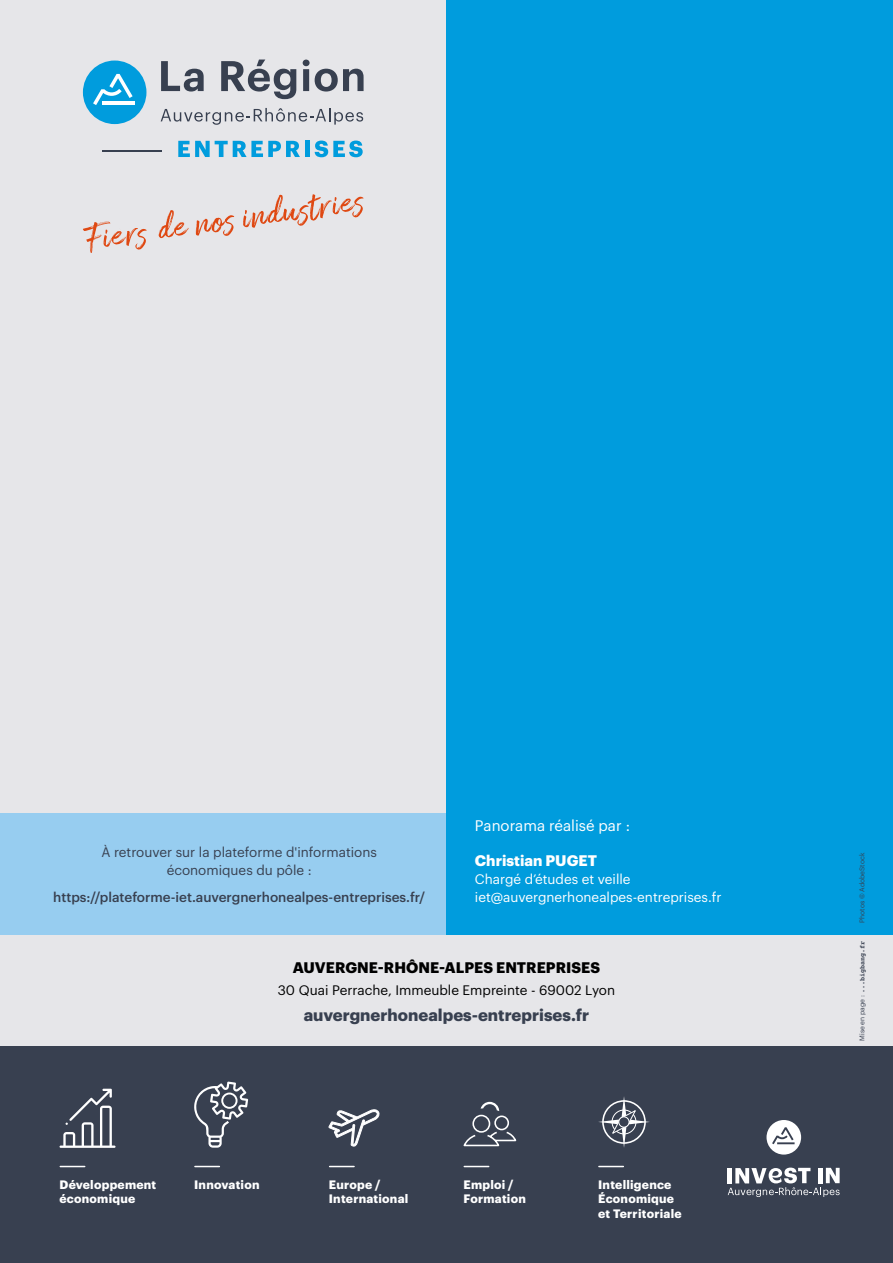
<style>
.page{position:relative;width:893px;height:1263px;background:#fff}
.page>*{position:absolute;margin:0;border:0;box-sizing:border-box;transform-origin:0 0}
.t1{font:700 16.5px "Graphik";color:#384050}
.t2{font:700 15px "Graphik";color:#000}
.t3{font:15px "Graphik";color:#fff}
.t4{font:700 15px "Graphik";color:#fff}
.t5{font:13.5px/18px "Graphik";color:#fff}
.t6{font:13.5px/18px "Graphik";color:#384050;text-align:center}
.t7{font:500 13.5px "Graphik";color:#384050}
.t8{font:13.5px "Graphik";color:#000}
.t9{font:700 12px/14.4px "Graphik";letter-spacing:.02em;color:#fff}
.t10{font:700 6.75px "Courier";color:#384050}
.t11{font:6.75px "Graphik";color:#384050}
.s1{font-family:"Graphik";font-weight:400}
</style>
<div class="page">
<div style="left:0;top:812px;width:446px;height:123px;background:#97cdf0"></div>
<div style="left:0;top:0;width:446px;height:812px;background:#e6e6e9"></div>
<div style="left:446px;top:0;width:447px;height:935px;background:#009cdd"></div>
<div style="left:0;top:935px;width:893px;height:111px;background:#e6e6e9"></div>
<div style="left:0;top:1046px;width:893px;height:217px;background:#384050"></div>
<div style="left:83px;top:61px;width:63px;height:63px;background:#009cdd;border-radius:50%"></div>
<hr style="left:102px;top:102px;width:32px;height:3px;background:#fff">
<svg style="left:93px;top:74px;width:40px;height:31px"></svg>
<svg style="left:161px;top:61px;width:43px;height:31px"></svg>
<svg style="left:221px;top:60px;width:75px;height:39px"></svg>
<svg style="left:303px;top:60px;width:61px;height:32px"></svg>
<svg style="left:161px;top:108px;width:202px;height:17px"></svg>
<svg style="left:178px;top:141px;width:122px;height:16px"></svg>
<div style="left:305px;top:141px;width:5px;height:16px;background:#009cdd"></div>
<svg style="left:315px;top:141px;width:48px;height:16px"></svg>
<hr style="left:102px;top:150px;width:59px;height:2px;background:#384050">
<svg style="left:159px;top:210px;width:30px;height:28px"></svg>
<svg style="left:196px;top:215px;width:38px;height:21px"></svg>
<svg style="left:243px;top:194px;width:121px;height:34px"></svg>
<svg style="left:83px;top:222px;width:64px;height:31px"></svg>
<div style="left:727px;top:1168px;width:5px;height:15px;background:#fff"></div>
<svg style="left:728px;top:1167px;width:112px;height:30px"></svg>
<svg style="left:766px;top:1120px;width:35px;height:34px"></svg>
<svg style="left:330px;top:1166px;width:24px;height:1px"></svg>
<svg style="left:464px;top:1166px;width:25px;height:1px"></svg>
<svg style="left:599px;top:1166px;width:24px;height:1px"></svg>
<svg style="left:60px;top:1166px;width:25px;height:1px"></svg>
<svg style="left:195px;top:1166px;width:24px;height:1px"></svg>
<svg style="left:329px;top:1109px;width:51px;height:37px"></svg>
<svg style="left:60px;top:1089px;width:56px;height:59px"></svg>
<svg style="left:194px;top:1081px;width:54px;height:67px"></svg>
<svg style="left:222px;top:1093px;width:15px;height:15px"></svg>
<div style="left:221px;top:1092px;width:17px;height:17px;border:2px solid #fff;border-radius:50%"></div>
<svg style="left:463px;top:1102px;width:54px;height:45px"></svg>
<svg style="left:598px;top:1097px;width:52px;height:50px"></svg>
<div style="left:619px;top:1117px;width:10px;height:10px;background:#384050;border-radius:50%"></div>
<div style="left:618px;top:1116px;width:11px;height:11px;border:1px solid #fff;border-radius:50%"></div>
<p class="t6" style="left:101px;top:842px;width:277px">À retrouver sur la plateforme d'informations économiques du pôle :</p>
<p class="t7" style="left:53px;top:886px;width:373px">https://plateforme-iet.auvergnerhonealpes-entreprises.fr/</p>
<p class="t3" style="left:475px;top:814px;width:157px">Panorama réalisé par :</p>
<p class="t4" style="left:475px;top:849px;width:124px">Christian PUGET</p>
<p class="t5" style="left:475px;top:869px;width:248px">Chargé d’études et veille iet@auvergnerhonealpes-entreprises.fr</p>
<p class="t2" style="left:293px;top:955px;width:309px">AUVERGNE-RHÔNE-ALPES ENTREPRISES</p>
<p class="t8" style="left:278px;top:980px;width:339px">30 Quai Perrache, Immeuble Empreinte - 69002 Lyon</p>
<h1 class="t1" style="left:304px;top:1003px;width:287px">auvergnerhonealpes-entreprises.fr</h1>
<p class="t9" style="left:60px;top:1176px;width:98px">Développement économique</p>
<p class="t9" style="left:194px;top:1176px;width:67px">Innovation</p>
<p class="t9" style="left:329px;top:1176px;width:81px">Europe /<br>International</p>
<p class="t9" style="left:463px;top:1176px;width:64px">Emploi /<br>Formation</p>
<p class="t9" style="left:598px;top:1176px;width:85px">Intelligence<br>Économique et Territoriale</p>
<p class="t11" style="left:857px;top:923px;width:71px;rotate:-90deg">Photos © AdobeStock</p>
<p class="t10" style="left:857px;top:1041px;width:102px;rotate:-90deg"><span class="s1">Mise en page :</span> ...bigbang.fr</p>
</div>
